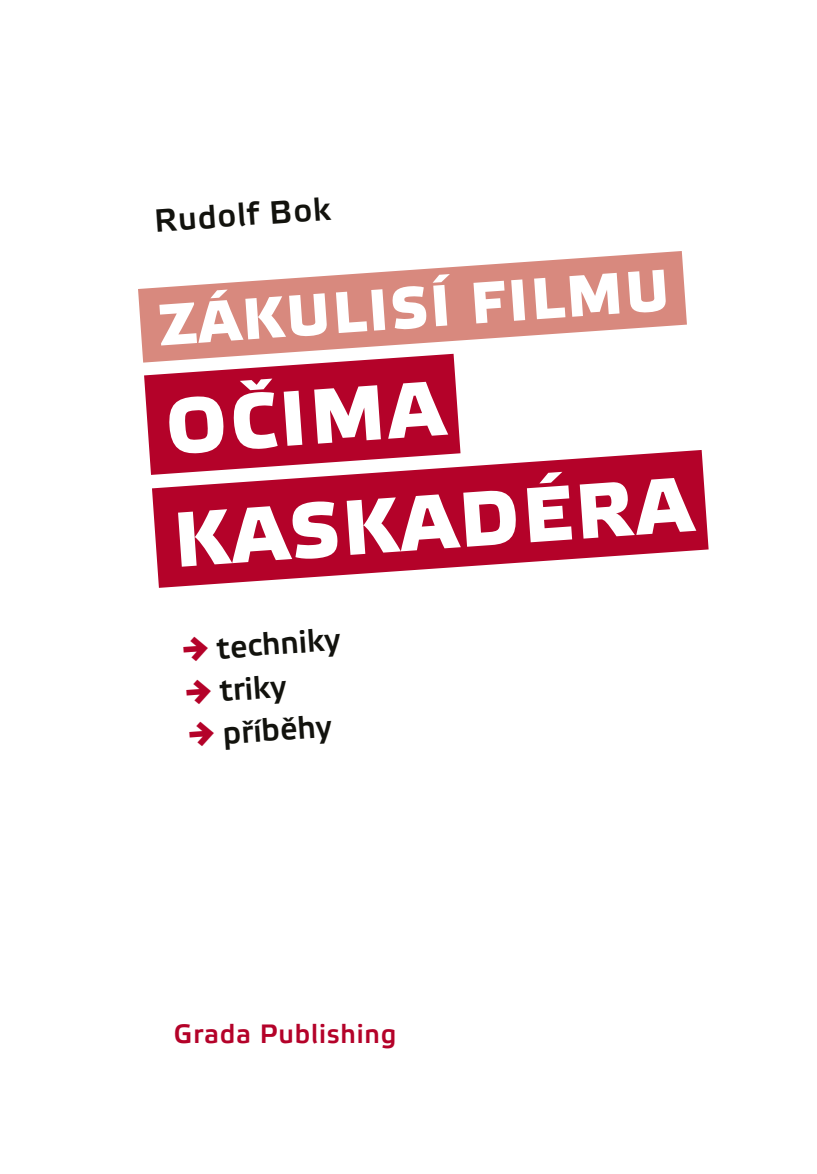
<style>
.page{position:relative;width:817px;height:1174px;background:#fff}
.page>*{position:absolute;margin:0;border:0;box-sizing:border-box;transform-origin:0 0}
.t1{font:700 77.8px "Elektra Medium Pro";color:#fff}
.t2{font:700 58.4px "Elektra Medium Pro";color:#fff}
.t3{font:32.2px "Elektra Medium Pro";color:#12120d}
.t4{font:31.6px "Elektra Medium Pro";color:#12120d}
.t5{font:26.6px "Elektra Medium Pro";letter-spacing:.03em;color:#b40229}
.s1{font-weight:700;color:#b40229}
</style>
<div class="page">
<svg style="left:138px;top:251px;width:548px;height:111px;fill:#d8897e"></svg>
<svg style="left:144px;top:354px;width:316px;height:121px;background:#bc2042"></svg>
<svg style="left:152px;top:450px;width:556px;height:138px;fill:#b40229"></svg>
<p class="t3" style="left:153px;top:203px;width:178px;rotate:-4deg">Rudolf Bok</p>
<p class="t2" style="left:157px;top:293px;width:512px;rotate:-4deg">ZÁKULISÍ FILMU</p>
<p class="t1" style="left:163px;top:384px;width:279px;rotate:-4deg">OČIMA</p>
<p class="t1" style="left:171px;top:496px;width:519px;rotate:-4deg">KASKADÉRA</p>
<p class="t4" style="left:182px;top:633px;width:159px;rotate:-4deg"><span class="s1">→</span> techniky</p>
<p class="t4" style="left:185px;top:675px;width:102px;rotate:-4deg"><span class="s1">→</span> triky</p>
<p class="t4" style="left:188px;top:718px;width:144px;rotate:-4deg"><span class="s1">→</span> příběhy</p>
<p class="t5" style="left:174px;top:1019px;width:224px">Grada Publishing</p>
</div>
